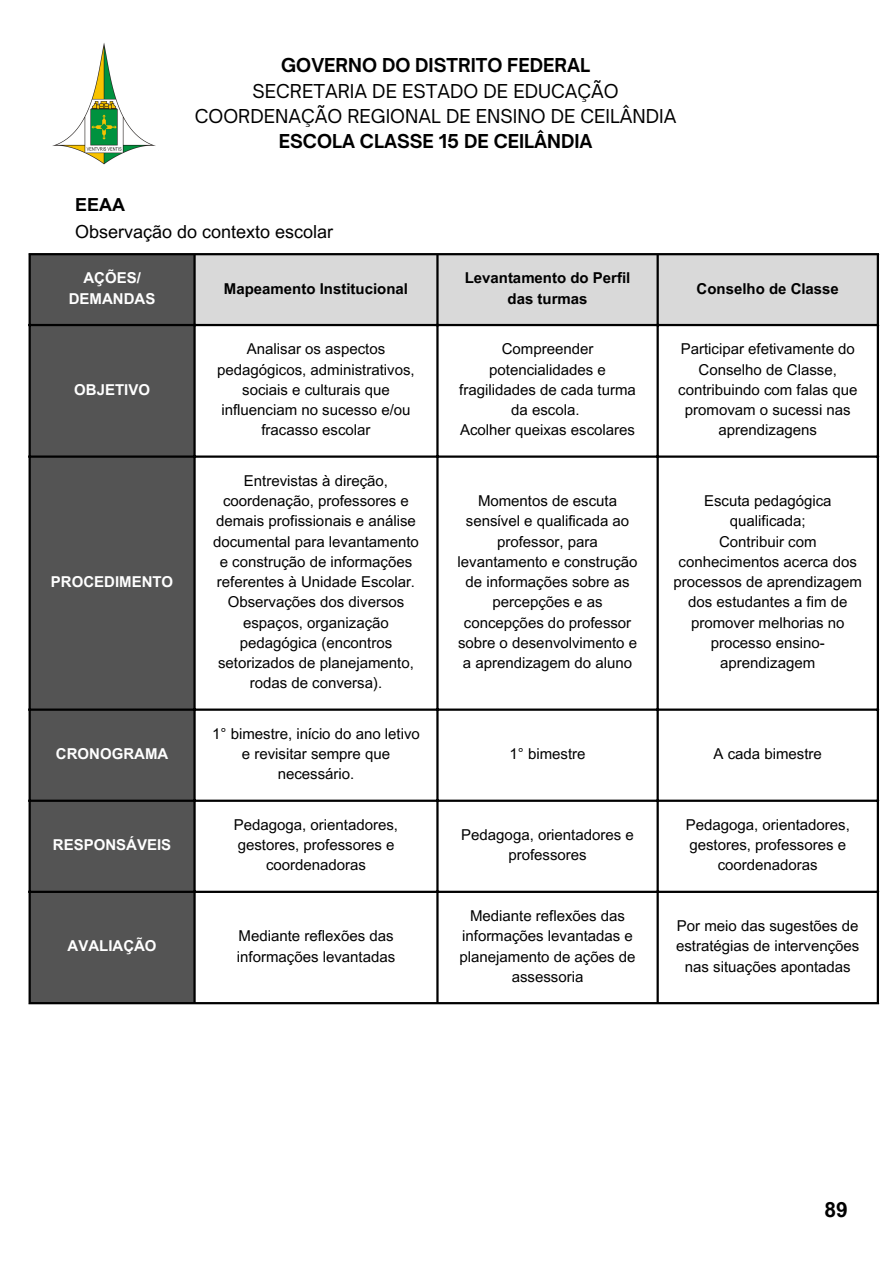
<style>
.page{position:relative;width:893px;height:1264px;background:#fff}
.page>*{position:absolute;margin:0;border:0;box-sizing:border-box;transform-origin:0 0}
.t1{font:700 21px "Arial MT Pro";color:#000}
.t2{font:18.3px "Open Sauce One";color:#000}
.t3{font:700 18.3px "Open Sauce One";color:#000}
.t4{font:18px "Arial MT Pro";color:#000}
.t5{font:700 18px "Arial MT Pro";color:#000}
.t6{font:15px/20.2px "Arial MT Pro";color:#000;text-align:center}
.t7{font:700 15px/20.2px "Arial MT Pro";color:#000;text-align:center}
.t8{font:700 15px/20.2px "Arial MT Pro";color:#fff;text-align:center}
</style>
<div class="page">
<img style="left:52px;top:43px;width:104px;height:122px">
<div style="left:31px;top:255px;width:162px;height:747px;background:#545454"></div>
<div style="left:196px;top:255px;width:680px;height:69px;background:#d9d9d9"></div>
<hr style="left:29px;top:255px;width:2px;height:747px;background:#000">
<hr style="left:193px;top:255px;width:3px;height:747px;background:#000">
<hr style="left:436px;top:255px;width:2px;height:747px;background:#000">
<hr style="left:656px;top:255px;width:2px;height:747px;background:#000">
<hr style="left:876px;top:255px;width:2px;height:747px;background:#000">
<hr style="left:29px;top:253px;width:849px;height:2px;background:#000">
<hr style="left:29px;top:324px;width:849px;height:2px;background:#000">
<hr style="left:29px;top:455px;width:849px;height:3px;background:#000">
<hr style="left:29px;top:708px;width:849px;height:2px;background:#000">
<hr style="left:29px;top:799px;width:849px;height:2px;background:#000">
<hr style="left:29px;top:890px;width:849px;height:3px;background:#000">
<hr style="left:29px;top:1002px;width:849px;height:2px;background:#000">
<p class="t3" style="left:281px;top:54px;width:310px">GOVERNO DO DISTRITO FEDERAL</p>
<p class="t2" style="left:252px;top:79px;width:367px">SECRETARIA DE ESTADO DE EDUCAÇÃO</p>
<p class="t2" style="left:195px;top:105px;width:483px">COORDENAÇÃO REGIONAL DE ENSINO DE CEILÂNDIA</p>
<p class="t3" style="left:279px;top:130px;width:315px">ESCOLA CLASSE 15 DE CEILÂNDIA</p>
<p class="t5" style="left:75px;top:198px;width:51px">EEAA</p>
<p class="t4" style="left:75px;top:225px;width:259px">Observação do contexto escolar</p>
<p class="t8" style="left:69px;top:270px;width:88px">AÇÕES/<br>DEMANDAS</p>
<p class="t7" style="left:224px;top:280px;width:185px">Mapeamento Institucional</p>
<p class="t7" style="left:464px;top:270px;width:167px">Levantamento do Perfil das turmas</p>
<p class="t7" style="left:696px;top:280px;width:144px">Conselho de Classe</p>
<p class="t8" style="left:74px;top:381px;width:77px">OBJETIVO</p>
<p class="t8" style="left:51px;top:573px;width:124px">PROCEDIMENTO</p>
<p class="t8" style="left:56px;top:745px;width:114px">CRONOGRAMA</p>
<p class="t8" style="left:53px;top:836px;width:120px">RESPONSÁVEIS</p>
<p class="t6" style="left:217px;top:341px;width:199px">Analisar os aspectos pedagógicos, administrativos, sociais e culturais que influenciam no sucesso e/ou fracasso escolar</p>
<p class="t6" style="left:459px;top:341px;width:178px">Compreender potencialidades e fragilidades de cada turma da escola.</p>
<p class="t6" style="left:460px;top:422px;width:176px">Acolher queixas escolares</p>
<p class="t6" style="left:678px;top:341px;width:181px">Participar efetivamente do<br>Conselho de Classe, contribuindo com falas que promovam o sucessi nas aprendizagens</p>
<p class="t6" style="left:213px;top:472px;width:207px">Entrevistas à direção, coordenação, professores e demais profissionais e análise documental para levantamento e construção de informações referentes à Unidade Escolar.<br>Observações dos diversos espaços, organização pedagógica (encontros setorizados de planejamento, rodas de conversa).</p>
<p class="t6" style="left:212px;top:725px;width:209px">1° bimestre, início do ano letivo e revisitar sempre que necessário.</p>
<p class="t6" style="left:457px;top:492px;width:181px">Momentos de escuta sensível e qualificada ao professor, para levantamento e construção de informações sobre as percepções e as concepções do professor sobre o desenvolvimento e a aprendizagem do aluno</p>
<p class="t6" style="left:704px;top:492px;width:129px">Escuta pedagógica qualificada;</p>
<p class="t6" style="left:673px;top:533px;width:190px">Contribuir com conhecimentos acerca dos processos de aprendizagem dos estudantes a fim de promover melhorias no processo ensino&shy;aprendizagem</p>
<p class="t6" style="left:509px;top:745px;width:77px">1° bimestre</p>
<p class="t6" style="left:713px;top:745px;width:110px">A cada bimestre</p>
<p class="t6" style="left:234px;top:816px;width:166px">Pedagoga, orientadores, gestores, professores e coordenadoras</p>
<p class="t6" style="left:461px;top:826px;width:174px">Pedagoga, orientadores e professores</p>
<p class="t6" style="left:685px;top:816px;width:166px">Pedagoga, orientadores, gestores, professores e coordenadoras</p>
<p class="t8" style="left:68px;top:937px;width:91px">AVALIAÇÃO</p>
<p class="t6" style="left:237px;top:927px;width:160px;text-align:left">Mediante reflexões das informações levantadas</p>
<p class="t6" style="left:459px;top:907px;width:177px">Mediante reflexões das informações levantadas e planejamento de ações de assessoria</p>
<p class="t6" style="left:676px;top:917px;width:185px">Por meio das sugestões de estratégias de intervenções nas situações apontadas</p>
<p class="t1" style="left:824px;top:1201px;width:25px">89</p>
</div>
